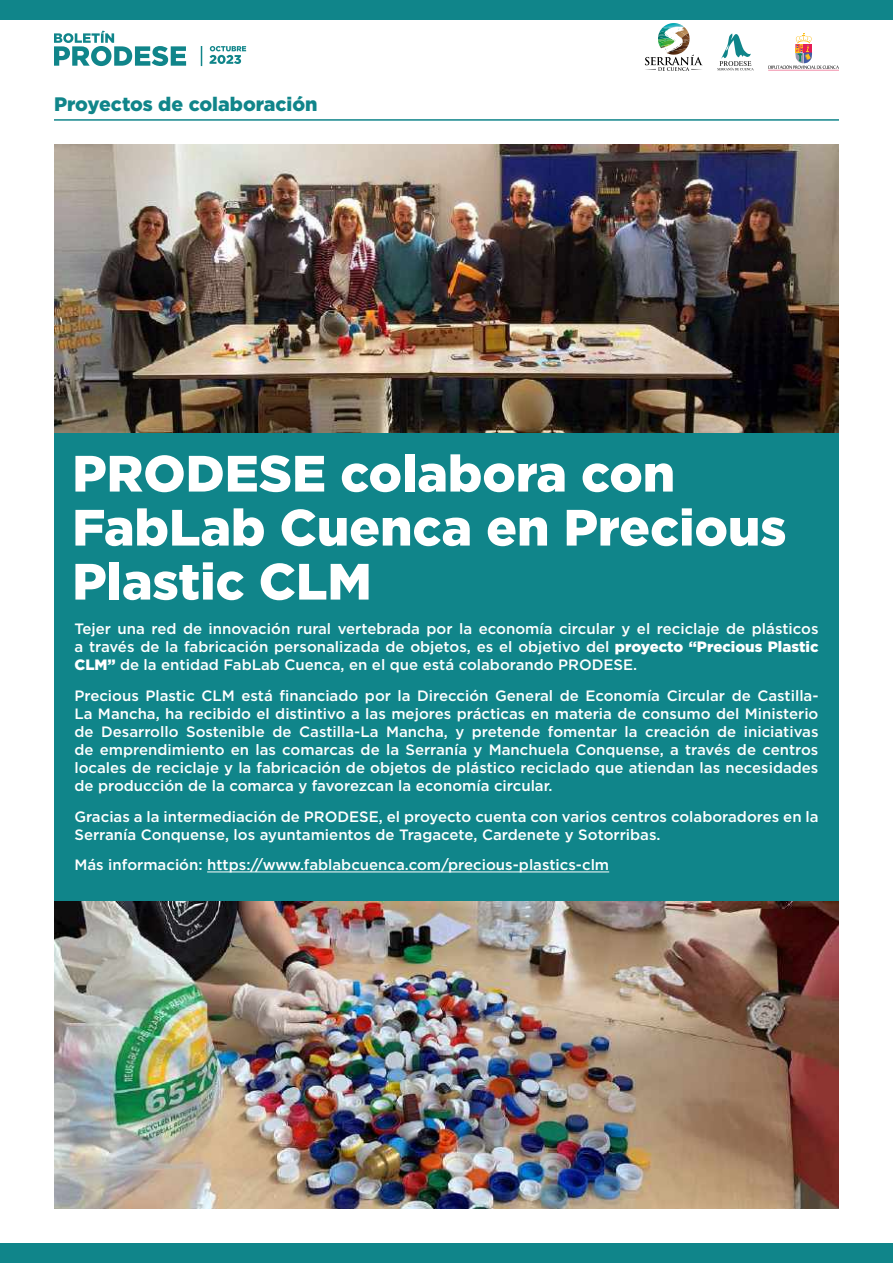
<style>
.page{position:relative;width:893px;height:1263px;background:#fff}
.page>*{position:absolute;margin:0;border:0;box-sizing:border-box;transform-origin:0 0}
.t1{font:900 51px/54px "Gotham";color:#fff}
.t2{font:900 19.5px "Gotham";color:#10858a}
.t3{font:500 15px/18px "Gotham";color:#fff;text-align:justify}
.s1{font-weight:900}
</style>
<div class="page">
<div style="left:0;top:1244px;width:893px;height:19px;background:#10858a"></div>
<div style="left:54px;top:145px;width:785px;height:1064px;background:#10858a"></div>
<hr style="left:207px;top:871px;width:402px;height:1px;background:#fff">
<img style="left:54px;top:145px;width:785px;height:288px">
<img style="left:54px;top:901px;width:785px;height:308px">
<hr style="left:54px;top:119px;width:785px;height:2px;background:#10858a">
<svg style="left:54px;top:31px;width:132px;height:35px"></svg>
<div style="left:0;top:0;width:893px;height:19px;background:#10858a"></div>
<svg style="left:201px;top:46px;width:1px;height:20px"></svg>
<svg style="left:717px;top:33px;width:37px;height:37px"></svg>
<hr style="left:768px;top:70px;width:71px;height:1px;background:#e61c54">
<svg style="left:768px;top:34px;width:71px;height:35px"></svg>
<svg style="left:644px;top:23px;width:59px;height:48px"></svg>
<svg style="left:210px;top:46px;width:36px;height:18px"></svg>
<h2 class="t2" style="left:54px;top:90px;width:265px">Proyectos de colaboración</h2>
<h1 class="t1" style="left:72px;top:446px;width:716px">PRODESE colabora con<br>FabLab Cuenca en Precious<br>Plastic CLM</h1>
<p class="t3" style="left:74px;top:620px;width:746px">Tejer una red de innovación rural vertebrada por la economía circular y el reciclaje de plásticos a través de la fabricación personalizada de objetos, es el objetivo del <span class="s1">proyecto “Precious Plastic CLM”</span> de la entidad FabLab Cuenca, en el que está colaborando PRODESE.</p>
<p class="t3" style="left:74px;top:686px;width:746px">Precious Plastic CLM está financiado por la Dirección General de Economía Circular de Castilla-La Mancha, ha recibido el distintivo a las mejores prácticas en materia de consumo del Ministerio de Desarrollo Sostenible de Castilla-La Mancha, y pretende fomentar la creación de iniciativas de emprendimiento en las comarcas de la Serranía y Manchuela Conquense, a través de centros locales de reciclaje y la fabricación de objetos de plástico reciclado que atiendan las necesidades de producción de la comarca y favorezcan la economía circular.</p>
<p class="t3" style="left:74px;top:807px;width:746px">Gracias a la intermediación de PRODESE, el proyecto cuenta con varios centros colaboradores en la<br>Serranía Conquense, los ayuntamientos de Tragacete, Cardenete y Sotorribas.</p>
<p class="t3" style="left:74px;top:856px;width:536px">Más información: https://www.fablabcuenca.com/precious-plastics-clm</p>
</div>
